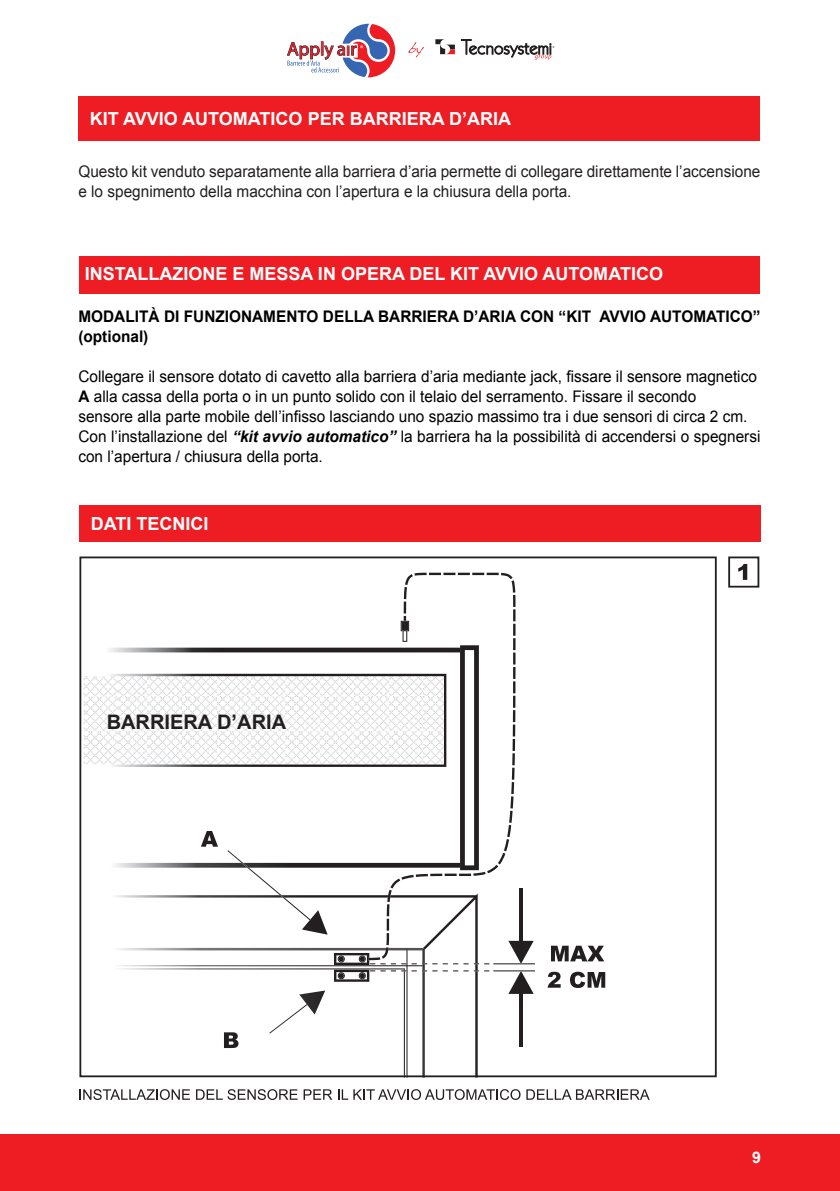
<style>
.page{position:relative;width:840px;height:1191px;background:#fff}
.page>*{position:absolute;margin:0;border:0;box-sizing:border-box;transform-origin:0 0}
.t1{font:700 20px "Arial";color:#231f20}
.t2{font:700 18px "Arial";color:#fff}
.t3{font:16px/20px "Arial";color:#000;scale:.96 1}
.t4{font:16px/20px "Arial";color:#231f20;scale:.96 1}
.t5{font:700 16px/20px "Arial";color:#000;scale:.96 1}
.t6{font:700 16px "Arial";color:#fff}
.s1{font-weight:700}
.s2{font-weight:700;font-style:italic}
</style>
<div class="page">
<div style="left:0;top:1134px;width:839px;height:57px;background:#ee1d23"></div>
<svg style="left:435px;top:39px;width:19px;height:15px"></svg>
<svg style="left:461px;top:39px;width:93px;height:21px"></svg>
<svg style="left:408px;top:42px;width:15px;height:15px"></svg>
<svg style="left:287px;top:24px;width:108px;height:53px"></svg>
<div style="left:79px;top:255px;width:680px;height:38px;background:#ee1d23"></div>
<div style="left:78px;top:97px;width:681px;height:44px;background:#ee1d23"></div>
<div style="left:79px;top:505px;width:681px;height:36px;background:#ee1d23"></div>
<img style="left:110px;top:647px;width:278px;height:27px">
<img style="left:83px;top:674px;width:394px;height:400px">
<img style="left:83px;top:948px;width:341px;height:126px">
<img style="left:334px;top:953px;width:35px;height:28px">
<svg style="left:337px;top:972px;width:7px;height:7px"></svg>
<svg style="left:337px;top:955px;width:7px;height:7px"></svg>
<svg style="left:358px;top:972px;width:7px;height:7px"></svg>
<svg style="left:358px;top:955px;width:7px;height:7px"></svg>
<img style="left:388px;top:572px;width:127px;height:324px">
<svg style="left:400px;top:621px;width:9px;height:10px"></svg>
<img style="left:402px;top:630px;width:132px;height:341px">
<img style="left:370px;top:970px;width:119px;height:1px">
<img style="left:493px;top:963px;width:41px;height:1px">
<img style="left:370px;top:963px;width:119px;height:1px">
<img style="left:519px;top:888px;width:3px;height:52px">
<img style="left:508px;top:940px;width:25px;height:23px">
<img style="left:519px;top:994px;width:3px;height:52px">
<img style="left:508px;top:971px;width:25px;height:23px">
<img style="left:269px;top:1004px;width:38px;height:29px">
<img style="left:299px;top:990px;width:26px;height:24px">
<img style="left:227px;top:850px;width:83px;height:70px">
<img style="left:302px;top:910px;width:25px;height:24px">
<div style="left:79px;top:556px;width:637px;height:521px;border:2px solid #231f20"></div>
<svg style="left:551px;top:945px;width:53px;height:16px"></svg>
<svg style="left:547px;top:971px;width:13px;height:16px"></svg>
<svg style="left:570px;top:971px;width:35px;height:17px"></svg>
<svg style="left:201px;top:831px;width:17px;height:15px"></svg>
<svg style="left:224px;top:1032px;width:14px;height:16px"></svg>
<svg style="left:738px;top:564px;width:8px;height:16px"></svg>
<div style="left:727px;top:556px;width:32px;height:31px;border:2px solid #231f20"></div>
<svg style="left:79px;top:1089px;width:111px;height:11px"></svg>
<svg style="left:196px;top:1089px;width:101px;height:11px"></svg>
<svg style="left:303px;top:1089px;width:29px;height:10px"></svg>
<svg style="left:338px;top:1089px;width:182px;height:11px"></svg>
<svg style="left:526px;top:1089px;width:123px;height:10px"></svg>
<p class="t2" style="left:90px;top:107px;width:423px">KIT AVVIO AUTOMATICO PER BARRIERA D’ARIA</p>
<p class="t4" style="left:78px;top:161px;width:711px">Questo kit venduto separatamente alla barriera d’aria permette di collegare direttamente l’accensione e lo spegnimento della macchina con l’apertura e la chiusura della porta.</p>
<p class="t2" style="left:85px;top:261px;width:579px">INSTALLAZIONE E MESSA IN OPERA DEL KIT AVVIO AUTOMATICO</p>
<p class="t5" style="left:78px;top:307px;width:711px">MODALITÀ DI FUNZIONAMENTO DELLA BARRIERA D’ARIA CON “KIT AVVIO AUTOMATICO” (optional)</p>
<p class="t3" style="left:78px;top:366px;width:711px">Collegare il sensore dotato di cavetto alla barriera d’aria mediante jack, fissare il sensore magnetico <span class="s1">A</span> alla cassa della porta o in un punto solido con il telaio del serramento. Fissare il secondo<br>sensore alla parte mobile dell’infisso lasciando uno spazio massimo tra i due sensori di circa 2 cm.<br>Con l’installazione del <span class="s2">“kit avvio automatico”</span> la barriera ha la possibilità di accendersi o spegnersi con l’apertura / chiusura della porta.</p>
<p class="t2" style="left:91px;top:511px;width:119px">DATI TECNICI</p>
<p class="t1" style="left:107px;top:709px;width:181px">BARRIERA D’ARIA</p>
<p class="t6" style="left:751px;top:1146px;width:10px">9</p>
</div>
